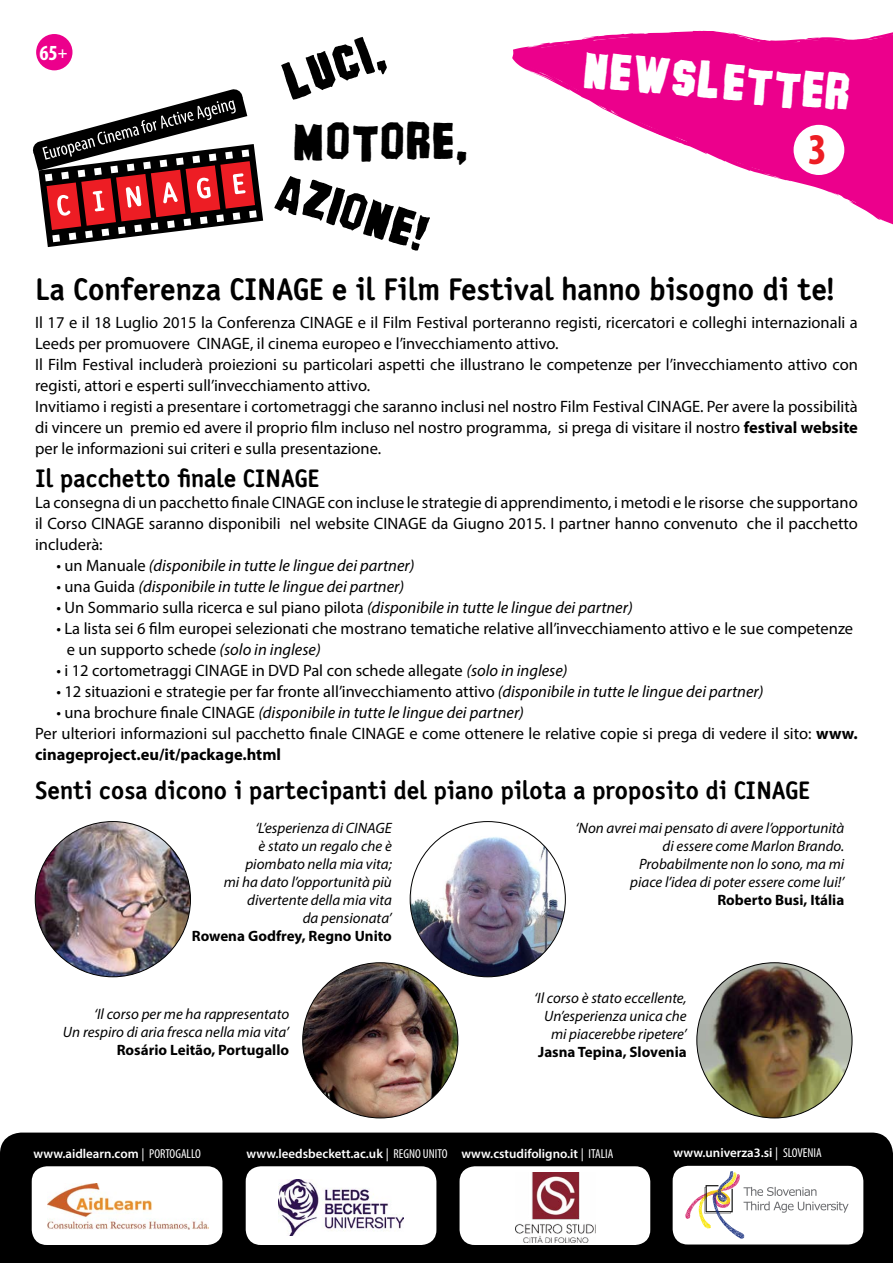
<style>
.page{position:relative;width:893px;height:1263px;background:#fff}
.page>*{position:absolute;margin:0;border:0;box-sizing:border-box;transform-origin:0 0}
.t1{font:44.4px "banhart black";letter-spacing:-.1em;color:#000}
.t2{font:44.1px "banhart black";color:#fff}
.t3{font:700 condensed 44.1px "Myriad Pro";color:#ed1d24}
.t4{font:700 31.5px "Saturday Sans ICG";letter-spacing:-.01em;color:#000}
.t5{font:700 25.5px "Saturday Sans ICG";letter-spacing:-.01em;color:#000}
.t6{font:700 condensed 21.6px "Myriad Pro";color:#fff}
.t7{font:16.5px/21px "Myriad Pro";color:#000}
.t8{font:italic 16.5px "Myriad Pro";color:#000}
.t9{font:italic 15px/18px "Myriad Pro";color:#000;text-align:right}
.t10{font:700 15px "Myriad Pro";color:#000}
.t11{font:600 12.9px "Myriad Pro";color:#fff}
.s1{font-size:16.2px}
.s2{font-weight:700}
.s3{font-style:normal}
.s4{font-style:italic}
.s5{font-weight:400}
.s6{font-weight:400;font-stretch:condensed}
</style>
<div class="page">
<svg style="left:512px;top:30px;width:381px;height:195px;fill:#ec008c"></svg>
<svg style="left:581px;top:39px;width:2px;height:6px"></svg>
<svg style="left:869px;top:40px;width:11px;height:2px"></svg>
<svg style="left:841px;top:40px;width:12px;height:3px"></svg>
<svg style="left:551px;top:75px;width:14px;height:7px"></svg>
<svg style="left:759px;top:168px;width:11px;height:3px"></svg>
<div style="left:794px;top:125px;width:50px;height:50px;background:#fff;border-radius:50%"></div>
<svg style="left:32px;top:89px;width:231px;height:158px"></svg>
<div style="left:36px;top:34px;width:36px;height:36px;background:#ec008c;border-radius:50%"></div>
<div style="left:0;top:1132px;width:893px;height:131px;background:#000"></div>
<div style="left:32px;top:1166px;width:190px;height:79px;background:#fff;border-radius:15px"></div>
<img style="left:48px;top:1183px;width:160px;height:46px">
<div style="left:246px;top:1166px;width:190px;height:79px;background:#fff;border-radius:15px"></div>
<img style="left:278px;top:1179px;width:125px;height:56px">
<div style="left:460px;top:1166px;width:190px;height:79px;background:#fff;border-radius:15px"></div>
<img style="left:516px;top:1172px;width:80px;height:70px">
<div style="left:673px;top:1166px;width:190px;height:78px;background:#fff;border-radius:15px"></div>
<svg style="left:685px;top:1171px;width:164px;height:68px"></svg>
<img style="left:410px;top:821px;width:155px;height:156px;border-radius:78px">
<img style="left:697px;top:963px;width:155px;height:155px;border-radius:78px">
<img style="left:35px;top:821px;width:155px;height:156px;border-radius:78px">
<img style="left:303px;top:963px;width:155px;height:155px;border-radius:78px">
<h3 class="t6" style="left:39px;top:39px;width:30px">65<span class="s1">+</span></h3>
<h1 class="t1" style="left:273px;top:58px;width:110px;rotate:-20deg">LUCI,</h1>
<h1 class="t1" style="left:291px;top:112px;width:181px">MOTORE,</h1>
<h1 class="t1" style="left:284px;top:160px;width:161px;rotate:17deg">AZIONE!</h1>
<h2 class="t2" style="left:584px;top:41px;width:274px;rotate:5deg">NEWSLETTER</h2>
<h2 class="t3" style="left:808px;top:121px;width:20px">3</h2>
<h3 class="t4" style="left:35px;top:271px;width:801px">La Conferenza CINAGE e il Film Festival hanno bisogno di te!</h3>
<p class="t7" style="left:35px;top:312px;width:824px">Il 17 e il 18 Luglio 2015 la Conferenza CINAGE e il Film Festival porteranno registi, ricercatori e colleghi internazionali a Leeds per promuovere CINAGE, il cinema europeo e l’invecchiamento attivo.<br>Il Film Festival includerà proiezioni su particolari aspetti che illustrano le competenze per l’invecchiamento attivo con registi, attori e esperti sull’invecchiamento attivo.<br>Invitiamo i registi a presentare i cortometraggi che saranno inclusi nel nostro Film Festival CINAGE. Per avere la possibilità di vincere un premio ed avere il proprio film incluso nel nostro programma, si prega di visitare il nostro <span class="s2">festival website </span>per le informazioni sui criteri e sulla presentazione.</p>
<h3 class="t5" style="left:35px;top:464px;width:285px">Il pacchetto finale CINAGE</h3>
<p class="t7" style="left:35px;top:492px;width:824px;text-align:justify">La consegna di un pacchetto finale CINAGE con incluse le strategie di apprendimento, i metodi e le risorse che supportano il Corso CINAGE saranno disponibili nel website CINAGE da Giugno 2015. I partner hanno convenuto che il pacchetto includerà:</p>
<p class="t8" style="left:56px;top:555px;width:360px"><span class="s3">• un Manuale</span> (disponibile in tutte le lingue dei partner)</p>
<p class="t8" style="left:56px;top:576px;width:349px"><span class="s3">• una Guida</span> (disponibile in tutte le lingue dei partner)</p>
<p class="t7" style="left:56px;top:597px;width:578px">• Un Sommario sulla ricerca e sul piano pilota <span class="s4">(disponibile in tutte le lingue dei partner)</span></p>
<p class="t7" style="left:67px;top:618px;width:788px;text-indent:-10px">• La lista sei 6 film europei selezionati che mostrano tematiche relative all’invecchiamento attivo e le sue competenze e un supporto schede <span class="s4">(solo in inglese)</span></p>
<p class="t7" style="left:56px;top:660px;width:513px">• i 12 cortometraggi CINAGE in DVD Pal con schede allegate <span class="s4">(solo in inglese)</span></p>
<p class="t7" style="left:56px;top:681px;width:709px">• 12 situazioni e strategie per far fronte all’invecchiamento attivo <span class="s4">(disponibile in tutte le lingue dei partner)</span></p>
<p class="t7" style="left:35px;top:702px;width:824px;text-indent:21px">• una brochure finale CINAGE <span class="s4">(disponibile in tutte le lingue dei partner)<br></span>Per ulteriori informazioni sul pacchetto finale CINAGE e come ottenere le relative copie si prega di vedere il sito: <span class="s2">www. cinageproject.eu/it/package.html</span></p>
<h3 class="t5" style="left:35px;top:776px;width:776px">Senti cosa dicono i partecipanti del piano pilota a proposito di CINAGE</h3>
<p class="t9" style="left:224px;top:818px;width:170px">‘L’esperienza di CINAGE<br>è stato un regalo che è piombato nella mia vita;<br>mi ha dato l’opportunità più divertente della mia vita<br>da pensionata’</p>
<p class="t10" style="left:192px;top:926px;width:202px">Rowena Godfrey, Regno Unito</p>
<p class="t9" style="left:576px;top:818px;width:270px">‘Non avrei mai pensato di avere l’opportunità di essere come Marlon Brando.<br>Probabilmente non lo sono, ma mi<br>piace l’idea di poter essere come lui!’</p>
<p class="t10" style="left:717px;top:890px;width:128px">Roberto Busi, Itália</p>
<p class="t9" style="left:63px;top:1005px;width:228px">‘Il corso per me ha rappresentato<br>Un respiro di aria fresca nella mia vita’</p>
<p class="t10" style="left:117px;top:1040px;width:174px">Rosário Leitão, Portugallo</p>
<p class="t9" style="left:534px;top:988px;width:154px">‘Il corso è stato eccellente,<br>Un’esperienza unica che mi piacerebbe ripetere’</p>
<p class="t10" style="left:538px;top:1042px;width:150px">Jasna Tepina, Slovenia</p>
<p class="t11" style="left:34px;top:1145px;width:169px">www.aidlearn.com <span class="s5">|</span> <span class="s6">PORTOGALLO</span></p>
<p class="t11" style="left:247px;top:1146px;width:368px">www.leedsbeckett.ac.uk <span class="s5">|</span> <span class="s6">REGNO UNITO</span> www.cstudifoligno.it <span class="s5">|</span> <span class="s6">ITALIA</span></p>
<p class="t11" style="left:673px;top:1145px;width:150px">www.univerza3.si <span class="s5">|</span> <span class="s6">SLOVENIA</span></p>
</div>
